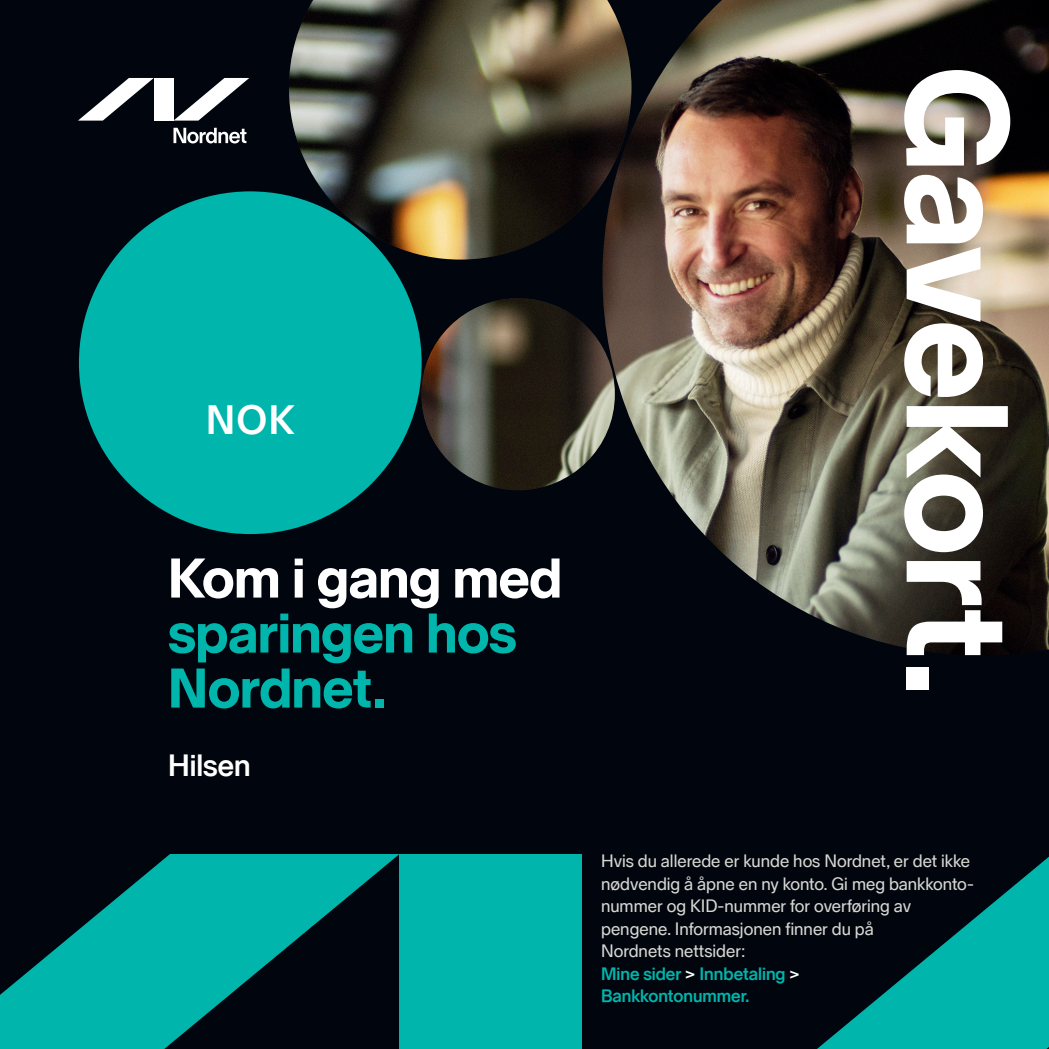
<style>
.page{position:relative;width:1049px;height:1049px;background:#01060e}
.page>*{position:absolute;margin:0;border:0;box-sizing:border-box;transform-origin:0 0}
.t1{font:800 142.5px "Nordnet Sans";color:#fff}
.t2{font:800 55px "Nordnet Sans";color:#00b5ac}
.t3{font:800 55px "Nordnet Sans";color:#fff}
.t4{font:700 40px "Nordnet Sans";color:#fff}
.t5{font:700 30px "Nordnet Sans";color:#fff}
.t6{font:17.5px/22.5px "Nordnet Sans";color:#d7d7d2}
.t7{font:700 17.5px "Nordnet Sans";color:#00b5ac}
.s1{color:#fff}
</style>
<div class="page">
<img style="left:289px;top:0;width:313px;height:260px">
<img style="left:602px;top:0;width:447px;height:655px">
<svg style="left:817px;top:857px;width:232px;height:192px"></svg>
<svg style="left:0;top:854px;width:399px;height:195px;fill:#00b5ac"></svg>
<div style="left:399px;top:854px;width:183px;height:195px;background:#00b5ac"></div>
<svg style="left:173px;top:78px;width:76px;height:43px"></svg>
<svg style="left:78px;top:78px;width:76px;height:43px"></svg>
<div style="left:154px;top:78px;width:19px;height:43px;background:#fff"></div>
<svg style="left:173px;top:128px;width:73px;height:15px"></svg>
<div style="left:79px;top:191px;width:343px;height:343px;background:#00b5ac;border-radius:50%"></div>
<img style="left:421px;top:298px;width:194px;height:192px">
<p class="t4" style="left:206px;top:397px;width:90px">NOK</p>
<p class="t3" style="left:168px;top:546px;width:395px">Kom i gang med</p>
<p class="t2" style="left:168px;top:601px;width:350px">sparingen hos</p>
<p class="t2" style="left:168px;top:656px;width:219px">Nordnet.</p>
<p class="t5" style="left:168px;top:748px;width:84px">Hilsen</p>
<p class="t1" style="left:1039px;top:67px;width:629px;rotate:90deg">Gavekort.</p>
<p class="t6" style="left:601px;top:850px;width:374px">Hvis du allerede er kunde hos Nordnet, er det ikke nødvendig å åpne en ny konto. Gi meg bankkonto-</p>
<p class="t6" style="left:601px;top:895px;width:311px">nummer og KID-nummer for overføring av</p>
<p class="t6" style="left:601px;top:917px;width:274px">pengene. Informasjonen finner du på</p>
<p class="t6" style="left:601px;top:940px;width:146px">Nordnets nettsider:</p>
<p class="t7" style="left:601px;top:963px;width:200px">Mine sider <span class="s1">&gt;</span> Innbetaling <span class="s1">&gt;</span></p>
<p class="t7" style="left:601px;top:986px;width:150px">Bankkontonummer.</p>
</div>
